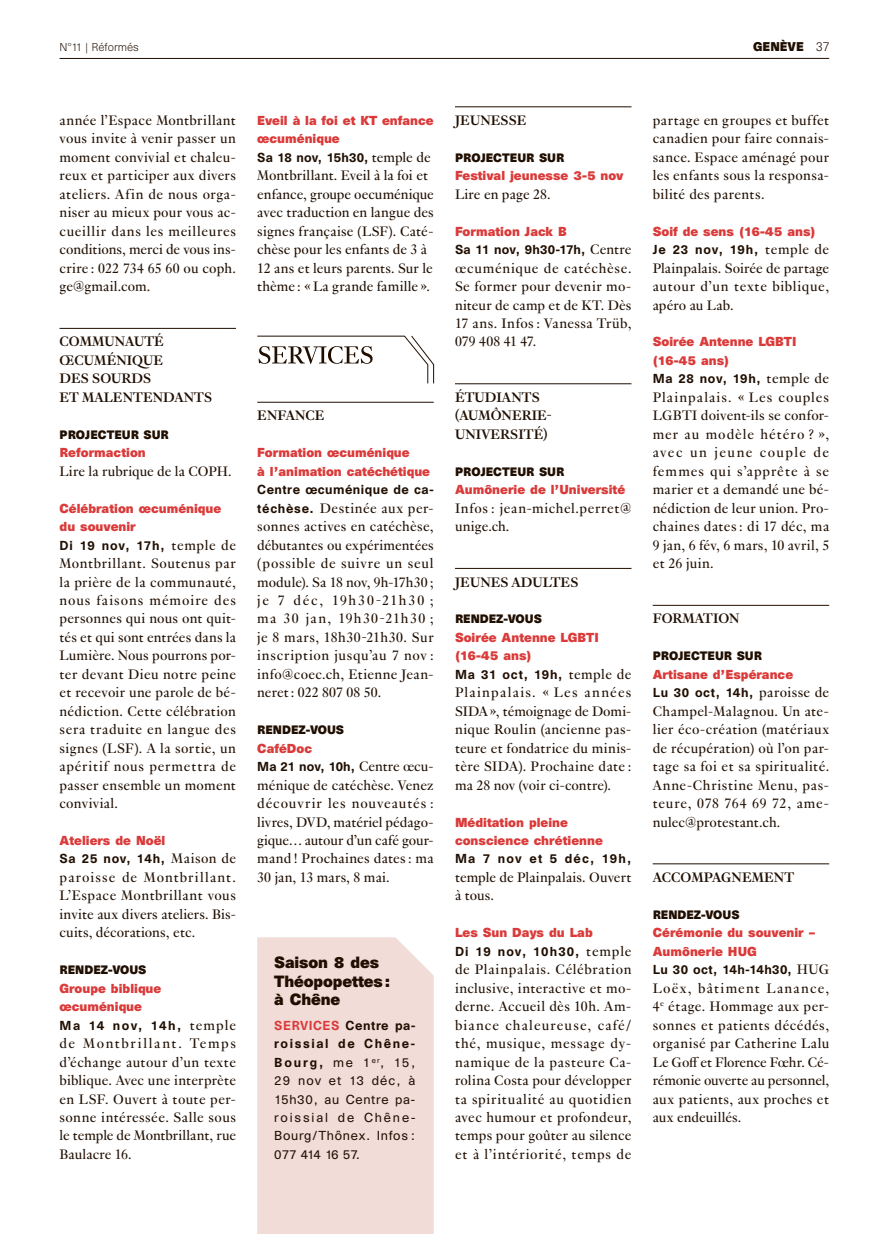
<style>
.page{position:relative;width:893px;height:1234px;background:#fff}
.page>*{position:absolute;margin:0;border:0;box-sizing:border-box;transform-origin:0 0}
.t1{font:15px/18.5px "Genath";letter-spacing:.015em;color:#200e00;text-align:justify}
.t2{font:700 15px/18.5px "Genath";letter-spacing:.01em;color:#200e00}
.t3{font:15px/18.5px "Genath";letter-spacing:.035em;color:#200e00}
.t4{font:700 15px/18.5px "Unica SB";letter-spacing:-.01em;color:#200e00}
.t5{font:700 12px/18.5px "Unica SB";color:#da3a39}
.t6{font:12px/18.5px "Unica SB";letter-spacing:.06em;color:#200e00;text-align:justify}
.t7{font:500 12px/18.5px "Unica SB";letter-spacing:.015em;color:#200e00}
.t8{font:500 12px/18.5px "Unica SB";color:#200e00}
.t9{font:500 12px "Unica SB";letter-spacing:.04em;color:#200e00}
.t10{font:500 12px "Unica SB";letter-spacing:.1em;color:#200e00}
.t11{font:700 11.7px "Unica SB";color:#200e00}
.t12{font:700 11.25px "Unica SB";color:#200e00}
.t13{font:300 10.5px "Unica SB";color:#200e00}
.s1{font-weight:300;font-size:12px}
.s2{font-weight:500;color:#200e00}
.s3{font-family:"Genath";font-weight:400;font-size:15px;color:#200e00}
.s4{font-family:"Unica SB";font-weight:500;font-size:12px}
.s5{font-weight:700;color:#da3a39}
.s6{font-family:"Genath";font-weight:400;font-size:15px}
.s7{font-weight:500;color:#da3a39}
.s8{font-weight:500}
</style>
<div class="page">
<hr style="left:60px;top:58px;width:769px;height:1px;background:#200e00">
<hr style="left:60px;top:328px;width:176px;height:1px;background:#200e00">
<hr style="left:257px;top:402px;width:177px;height:1px;background:#200e00">
<svg style="left:257px;top:335px;width:177px;height:49px"></svg>
<hr style="left:455px;top:106px;width:176px;height:1px;background:#200e00">
<hr style="left:455px;top:383px;width:176px;height:1px;background:#200e00">
<hr style="left:455px;top:568px;width:176px;height:1px;background:#200e00">
<hr style="left:653px;top:605px;width:176px;height:1px;background:#200e00">
<hr style="left:653px;top:863px;width:176px;height:1px;background:#200e00">
<div style="left:257px;top:937px;width:177px;height:296px;background:#f1dcd8"></div>
<p class="t13" style="left:60px;top:41px;width:81px">N°11 | Réformés</p>
<p class="t11" style="left:753px;top:39px;width:78px">GENÈVE <span class="s1">37</span></p>
<p class="t1" style="left:60px;top:110px;width:178px">année l’Espace Montbrillant vous invite à venir passer un moment convivial et chaleu&shy;reux et participer aux divers ateliers. Afin de nous orga&shy;niser au mieux pour vous ac&shy;cueillir dans les meilleures conditions, merci de vous ins&shy;crire : 022 734 65 60 ou coph. ge@gmail.com.</p>
<p class="t2" style="left:60px;top:331px;width:154px">COMMUNAUTÉ<br>ŒCUMÉNIQUE<br>DES SOURDS<br>ET MALENTENDANTS</p>
<p class="t12" style="left:60px;top:427px;width:111px">PROJECTEUR SUR</p>
<p class="t5" style="left:60px;top:444px;width:88px">Reformaction</p>
<p class="t1" style="left:60px;top:460px;width:174px">Lire la rubrique de la COPH.</p>
<p class="t5" style="left:60px;top:500px;width:178px">Célébration œcuménique du souvenir<br><span class="s2">Di 19 nov, 17h,</span> <span class="s3">temple de</span></p>
<p class="t1" style="left:60px;top:553px;width:178px">Montbrillant. Soutenus par la prière de la communauté, nous faisons mémoire des personnes qui nous ont quit&shy;tés et qui sont entrées dans la Lumière. Nous pourrons por&shy;ter devant Dieu notre peine et recevoir une parole de bé&shy;nédiction. Cette célébration sera traduite en langue des signes (LSF). A la sortie, un apéritif nous permettra de passer ensemble un moment convivial.</p>
<p class="t5" style="left:60px;top:832px;width:178px">Ateliers de Noël<br><span class="s2">Sa 25 nov, 14h,</span> <span class="s3">Maison de</span></p>
<p class="t1" style="left:60px;top:866px;width:178px">paroisse de Montbrillant.<br>L’Espace Montbrillant vous invite aux divers ateliers. Bis&shy;cuits, décorations, etc.</p>
<p class="t12" style="left:60px;top:962px;width:88px">RENDEZ-VOUS</p>
<p class="t5" style="left:60px;top:979px;width:178px">Groupe biblique œcuménique<br><span class="s2">Ma 14 nov, 14h,</span> <span class="s3">temple</span></p>
<p class="t1" style="left:60px;top:1032px;width:178px">de Montbrillant. Temps d’échange autour d’un texte biblique. Avec une interprète en LSF. Ouvert à toute per&shy;sonne intéressée. Salle sous le temple de Montbrillant, rue Baulacre 16.</p>
<p class="t5" style="left:257px;top:112px;width:178px">Eveil à la foi et KT enfance œcuménique<br><span class="s2">Sa 18 nov, 15h30,</span> <span class="s3">temple de</span></p>
<p class="t1" style="left:257px;top:165px;width:178px;text-align:left">Montbrillant. Eveil à la foi et enfance, groupe oecuménique avec traduction en langue des signes française (LSF). Caté&shy;chèse pour les enfants de 3 à<br>12 ans et leurs parents. Sur le thème : « La grande famille ».</p>
<p class="t2" style="left:257px;top:405px;width:69px">ENFANCE</p>
<p class="t5" style="left:257px;top:444px;width:174px">Formation œcuménique<br>à l’animation catéchétique</p>
<p class="t9" style="left:257px;top:482px;width:178px">Centre œcuménique de ca-</p>
<p class="t1" style="left:257px;top:497px;width:178px"><span class="s4">téchèse.</span> Destinée aux per&shy;sonnes actives en catéchèse, débutantes ou expérimentées (possible de suivre un seul module). Sa 18 nov, 9h-17h30 ; je 7 déc, 19h30-21h30 ; ma 30 jan, 19h30-21h30 ; je 8 mars, 18h30-21h30. Sur inscription jusqu’au 7 nov : info@coec.ch, Etienne Jean&shy;neret : 022 807 08 50.</p>
<p class="t12" style="left:257px;top:722px;width:88px">RENDEZ-VOUS</p>
<p class="t8" style="left:257px;top:739px;width:178px"><span class="s5">CaféDoc<br></span>Ma 21 nov, 10h, <span class="s6">Centre œcu-</span></p>
<p class="t1" style="left:257px;top:774px;width:178px">ménique de catéchèse. Venez découvrir les nouveautés : livres, DVD, matériel pédago&shy;gique… autour d’un café gour&shy;mand ! Prochaines dates : ma 30 jan, 13 mars, 8 mai.</p>
<p class="t4" style="left:274px;top:954px;width:118px">Saison 8 des<br>Théopopettes: à Chêne</p>
<p class="t6" style="left:274px;top:1016px;width:143px"><span class="s7">SERVICES</span> <span class="s8">Centre pa&shy;roissial de Chêne-Bourg,</span> me 1<sup>er</sup>, 15, 29 nov et 13 déc, à 15h30, au Centre pa&shy;roissial de Chêne-Bourg/Thônex. Infos :<br>077 414 16 57.</p>
<p class="t2" style="left:455px;top:110px;width:73px">JEUNESSE</p>
<p class="t12" style="left:455px;top:151px;width:111px">PROJECTEUR SUR</p>
<p class="t5" style="left:455px;top:168px;width:170px">Festival jeunesse 3-5 nov</p>
<p class="t1" style="left:455px;top:184px;width:97px">Lire en page 28.</p>
<p class="t7" style="left:455px;top:223px;width:178px"><span class="s5">Formation Jack B<br></span>Sa 11 nov, 9h30-17h, <span class="s6">Centre</span></p>
<p class="t1" style="left:455px;top:257px;width:178px">œcuménique de catéchèse.<br>Se former pour devenir mo&shy;niteur de camp et de KT. Dès 17 ans. Infos : Vanessa Trüb, 079 408 41 47.</p>
<p class="t2" style="left:455px;top:386px;width:99px">ÉTUDIANTS (AUMÔNERIE-<br>UNIVERSITÉ)</p>
<p class="t12" style="left:455px;top:464px;width:111px">PROJECTEUR SUR</p>
<p class="t5" style="left:455px;top:481px;width:172px">Aumônerie de l’Université</p>
<p class="t3" style="left:455px;top:497px;width:178px">Infos : jean-michel.perret@ unige.ch.</p>
<p class="t2" style="left:455px;top:571px;width:125px">JEUNES ADULTES</p>
<p class="t12" style="left:455px;top:612px;width:88px">RENDEZ-VOUS</p>
<p class="t5" style="left:455px;top:629px;width:178px">Soirée Antenne LGBTI (16-45 ans)<br><span class="s2">Ma 31 oct, 19h,</span> <span class="s3">temple de</span></p>
<p class="t1" style="left:455px;top:682px;width:178px">Plainpalais. « Les années SIDA », témoignage de Domi&shy;nique Roulin (ancienne pas&shy;teure et fondatrice du minis&shy;tère SIDA). Prochaine date : ma 28 nov (voir ci-contre).</p>
<p class="t5" style="left:455px;top:813px;width:149px">Méditation pleine conscience chrétienne</p>
<p class="t10" style="left:455px;top:851px;width:178px">Ma 7 nov et 5 déc, 19h,</p>
<p class="t1" style="left:455px;top:866px;width:178px">temple de Plainpalais. Ouvert à tous.</p>
<p class="t5" style="left:455px;top:924px;width:178px">Les Sun Days du Lab<br><span class="s2">Di 19 nov, 10h30,</span> <span class="s3">temple</span></p>
<p class="t1" style="left:455px;top:958px;width:178px">de Plainpalais. Célébration inclusive, interactive et mo&shy;derne. Accueil dès 10h. Am&shy;biance chaleureuse, café/ thé, musique, message dy&shy;namique de la pasteure Ca&shy;rolina Costa pour développer ta spiritualité au quotidien avec humour et profondeur, temps pour goûter au silence et à l’intériorité, temps de</p>
<p class="t1" style="left:653px;top:110px;width:178px">partage en groupes et buffet canadien pour faire connais&shy;sance. Espace aménagé pour les enfants sous la responsa&shy;bilité des parents.</p>
<p class="t5" style="left:653px;top:223px;width:178px">Soif de sens (16-45 ans)<br><span class="s2">Je 23 nov, 19h,</span> <span class="s3">temple de</span></p>
<p class="t1" style="left:653px;top:257px;width:178px">Plainpalais. Soirée de partage autour d’un texte biblique, apéro au Lab.</p>
<p class="t5" style="left:653px;top:334px;width:178px">Soirée Antenne LGBTI (16-45 ans)<br><span class="s2">Ma 28 nov, 19h,</span> <span class="s3">temple de</span></p>
<p class="t1" style="left:653px;top:387px;width:178px">Plainpalais. « Les couples LGBTI doivent-ils se confor&shy;mer au modèle hétéro ? », avec un jeune couple de femmes qui s’apprête à se marier et a demandé une bé&shy;nédiction de leur union. Pro&shy;chaines dates : di 17 déc, ma 9 jan, 6 fév, 6 mars, 10 avril, 5 et 26 juin.</p>
<p class="t2" style="left:653px;top:608px;width:88px">FORMATION</p>
<p class="t12" style="left:653px;top:649px;width:111px">PROJECTEUR SUR</p>
<p class="t5" style="left:653px;top:666px;width:178px">Artisane d’Espérance<br><span class="s2">Lu 30 oct, 14h,</span> <span class="s3">paroisse de</span></p>
<p class="t1" style="left:653px;top:700px;width:178px">Champel-Malagnou. Un ate&shy;lier éco-création (matériaux de récupération) où l’on par&shy;tage sa foi et sa spiritualité.<br>Anne-Christine Menu, pas&shy;teure, 078 764 69 72, ame&shy;nulec@protestant.ch.</p>
<p class="t2" style="left:653px;top:866px;width:143px">ACCOMPAGNEMENT</p>
<p class="t12" style="left:653px;top:907px;width:88px">RENDEZ-VOUS</p>
<p class="t5" style="left:653px;top:924px;width:178px">Cérémonie du souvenir –<br>Aumônerie HUG<br><span class="s2">Lu 30 oct, 14h-14h30,</span> <span class="s3">HUG</span></p>
<p class="t1" style="left:653px;top:977px;width:178px">Loëx, bâtiment Lanance, 4<sup>e</sup> étage. Hommage aux per&shy;sonnes et patients décédés, organisé par Catherine Lalu Le Goff et Florence Fœhr. Cé&shy;rémonie ouverte au personnel, aux patients, aux proches et aux endeuillés.</p>
</div>
